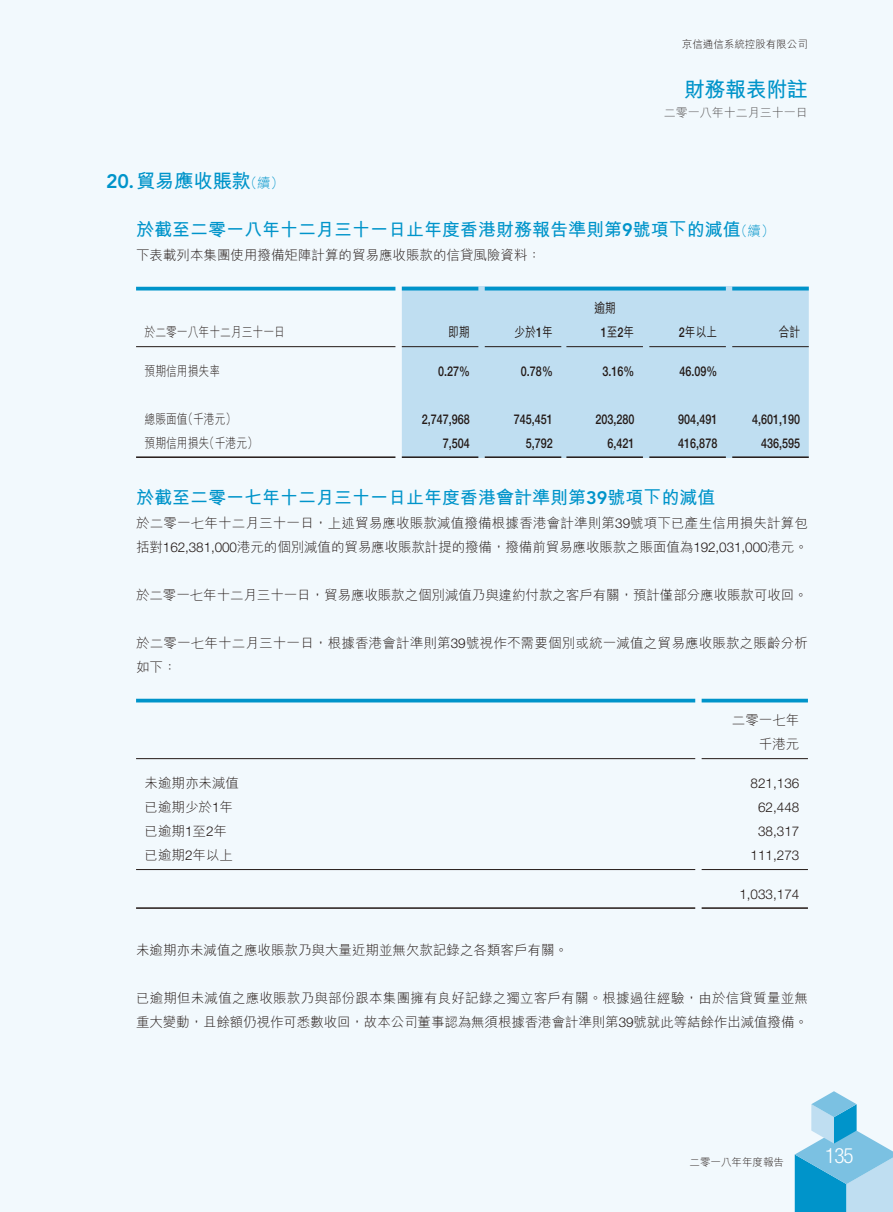
<style>
.page{position:relative;width:893px;height:1212px;background:#f2f9fd}
.page>*{position:absolute;margin:0;border:0;box-sizing:border-box;transform-origin:0 0}
.t1{font:700 21px "M Hei HK";letter-spacing:-.02em;color:#0094ca}
.t2{font:300 condensed 21px "Helvetica Neue LT Std";color:#fff}
.t3{font:700 19.5px "M Hei HK";letter-spacing:-.02em;color:#0094ca}
.t4{font:700 18px "M Hei HK";color:#0094ca}
.t5{font:300 13.5px/24px "M Hei HK";color:#231916}
.t6{font:500 13.5px "Helvetica Neue LT Std";color:#231916;scale:.8 1}
.t7{font:300 13.5px "M Hei HK";color:#231916;scale:.8 1}
.t8{font:300 13.5px "Helvetica Neue LT Std";color:#231916}
.t9{font:500 13.5px "M Hei HK";color:#231916;scale:.8 1}
.t10{font:300 12px "M Hei HK";color:#4d4a4a}
.t11{font:300 10.5px "M Hei HK";color:#231916}
.s1{font-family:"Avenir LT Std";font-weight:800}
.s2{font-weight:300;font-size:13.5px}
.s3{font-family:"Helvetica Neue LT Std"}
.s4{font-family:"M Hei HK"}
</style>
<div class="page">
<svg style="left:795px;top:1091px;width:98px;height:121px"></svg>
<div style="left:402px;top:286px;width:407px;height:172px;background:#bfdef1"></div>
<hr style="left:136px;top:287px;width:259px;height:3px;background:#0094ca">
<hr style="left:402px;top:287px;width:76px;height:3px;background:#0094ca">
<hr style="left:485px;top:287px;width:241px;height:3px;background:#0094ca">
<hr style="left:732px;top:287px;width:77px;height:3px;background:#0094ca">
<hr style="left:136px;top:346px;width:259px;height:1px;background:#231916">
<hr style="left:402px;top:346px;width:76px;height:1px;background:#231916">
<hr style="left:485px;top:346px;width:76px;height:1px;background:#231916">
<hr style="left:566px;top:346px;width:77px;height:1px;background:#231916">
<hr style="left:649px;top:346px;width:77px;height:1px;background:#231916">
<hr style="left:732px;top:346px;width:77px;height:1px;background:#231916">
<hr style="left:136px;top:456px;width:259px;height:2px;background:#231916">
<hr style="left:402px;top:456px;width:76px;height:2px;background:#231916">
<hr style="left:485px;top:456px;width:76px;height:2px;background:#231916">
<hr style="left:566px;top:456px;width:77px;height:2px;background:#231916">
<hr style="left:649px;top:456px;width:77px;height:2px;background:#231916">
<hr style="left:732px;top:456px;width:77px;height:2px;background:#231916">
<hr style="left:136px;top:699px;width:559px;height:3px;background:#0094ca">
<hr style="left:702px;top:699px;width:106px;height:3px;background:#0094ca">
<hr style="left:136px;top:758px;width:559px;height:1px;background:#231916">
<hr style="left:702px;top:758px;width:106px;height:1px;background:#231916">
<hr style="left:136px;top:869px;width:559px;height:1px;background:#231916">
<hr style="left:702px;top:869px;width:106px;height:1px;background:#231916">
<hr style="left:136px;top:907px;width:559px;height:2px;background:#231916">
<hr style="left:702px;top:907px;width:106px;height:2px;background:#231916">
<p class="t11" style="left:682px;top:36px;width:127px">京信通信系統控股有限公司</p>
<h1 class="t1" style="left:684px;top:74px;width:125px">財務報表附註</h1>
<p class="t10" style="left:664px;top:104px;width:145px">二零一八年十二月三十一日</p>
<h2 class="t3" style="left:106px;top:166px;width:179px"><span class="s1">20.</span> 貿易應收賬款<span class="s2">（續）</span></h2>
<h3 class="t4" style="left:136px;top:216px;width:640px">於截至二零一八年十二月三十一日止年度香港財務報告準則第<span class="s1">9</span>號項下的減值<span class="s2">（續）</span></h3>
<p class="t5" style="left:136px;top:243px;width:406px">下表載列本集團使用撥備矩陣計算的貿易應收賬款的信貸風險資料：</p>
<p class="t9" style="left:594px;top:298px;width:28px">逾期</p>
<p class="t7" style="left:145px;top:322px;width:177px">於二零一八年十二月三十一日</p>
<p class="t9" style="left:448px;top:322px;width:28px">即期</p>
<p class="t9" style="left:514px;top:322px;width:50px">少於<span class="s3">1</span>年</p>
<p class="t6" style="left:601px;top:324px;width:44px">1<span class="s4">至</span>2<span class="s4">年</span></p>
<p class="t9" style="left:679px;top:322px;width:50px"><span class="s3">2</span>年以上</p>
<p class="t9" style="left:779px;top:322px;width:28px">合計</p>
<p class="t7" style="left:145px;top:361px;width:96px">預期信用損失率</p>
<p class="t6" style="left:438px;top:363px;width:41px">0.27%</p>
<p class="t6" style="left:521px;top:363px;width:41px">0.78%</p>
<p class="t6" style="left:603px;top:363px;width:41px">3.16%</p>
<p class="t6" style="left:679px;top:363px;width:49px">46.09%</p>
<p class="t7" style="left:145px;top:409px;width:116px">總賬面值（千港元）</p>
<p class="t6" style="left:422px;top:411px;width:62px">2,747,968</p>
<p class="t6" style="left:514px;top:411px;width:50px">745,451</p>
<p class="t6" style="left:595px;top:411px;width:50px">203,280</p>
<p class="t6" style="left:678px;top:411px;width:50px">904,491</p>
<p class="t6" style="left:752px;top:411px;width:62px">4,601,190</p>
<p class="t7" style="left:145px;top:433px;width:143px">預期信用損失（千港元）</p>
<p class="t6" style="left:443px;top:435px;width:35px">7,504</p>
<p class="t6" style="left:526px;top:435px;width:35px">5,792</p>
<p class="t6" style="left:607px;top:435px;width:35px">6,421</p>
<p class="t6" style="left:678px;top:435px;width:50px">416,878</p>
<p class="t6" style="left:761px;top:435px;width:50px">436,595</p>
<h3 class="t4" style="left:136px;top:484px;width:581px">於截至二零一七年十二月三十一日止年度香港會計準則第<span class="s1">39</span>號項下的減值</h3>
<p class="t5" style="left:136px;top:511px;width:673px">於二零一七年十二月三十一日，上述貿易應收賬款減值撥備根據香港會計準則第<span class="s3">39</span>號項下已產生信用損失計算包括對<span class="s3">162,381,000</span>港元的個別減值的貿易應收賬款計提的撥備，撥備前貿易應收賬款之賬面值為<span class="s3">192,031,000</span>港元。</p>
<p class="t5" style="left:136px;top:583px;width:673px">於二零一七年十二月三十一日，貿易應收賬款之個別減值乃與違約付款之客戶有關，預計僅部分應收賬款可收回。</p>
<p class="t5" style="left:136px;top:631px;width:673px">於二零一七年十二月三十一日，根據香港會計準則第<span class="s3">39</span>號視作不需要個別或統一減值之貿易應收賬款之賬齡分析如下：</p>
<p class="t5" style="left:732px;top:707px;width:69px;text-align:right">二零一七年千港元</p>
<p class="t5" style="left:145px;top:770px;width:96px">未逾期亦未減值</p>
<p class="t8" style="left:751px;top:775px;width:50px">821,136</p>
<p class="t5" style="left:145px;top:794px;width:90px">已逾期少於<span class="s3">1</span>年</p>
<p class="t8" style="left:758px;top:799px;width:43px">62,448</p>
<p class="t5" style="left:145px;top:818px;width:84px">已逾期<span class="s3">1</span>至<span class="s3">2</span>年</p>
<p class="t8" style="left:758px;top:823px;width:43px">38,317</p>
<p class="t5" style="left:145px;top:842px;width:90px">已逾期<span class="s3">2</span>年以上</p>
<p class="t8" style="left:751px;top:847px;width:50px">111,273</p>
<p class="t8" style="left:739px;top:885px;width:62px">1,033,174</p>
<p class="t5" style="left:136px;top:938px;width:433px">未逾期亦未減值之應收賬款乃與大量近期並無欠款記錄之各類客戶有關。</p>
<p class="t5" style="left:136px;top:986px;width:673px">已逾期但未減值之應收賬款乃與部份跟本集團擁有良好記錄之獨立客戶有關。根據過往經驗，由於信貸質量並無重大變動，且餘額仍視作可悉數收回，故本公司董事認為無須根據香港會計準則第<span class="s3">39</span>號就此等結餘作出減值撥備。</p>
<p class="t11" style="left:690px;top:1155px;width:96px">二零一八年年度報告</p>
<h1 class="t2" style="left:825px;top:1143px;width:30px">135</h1>
</div>
